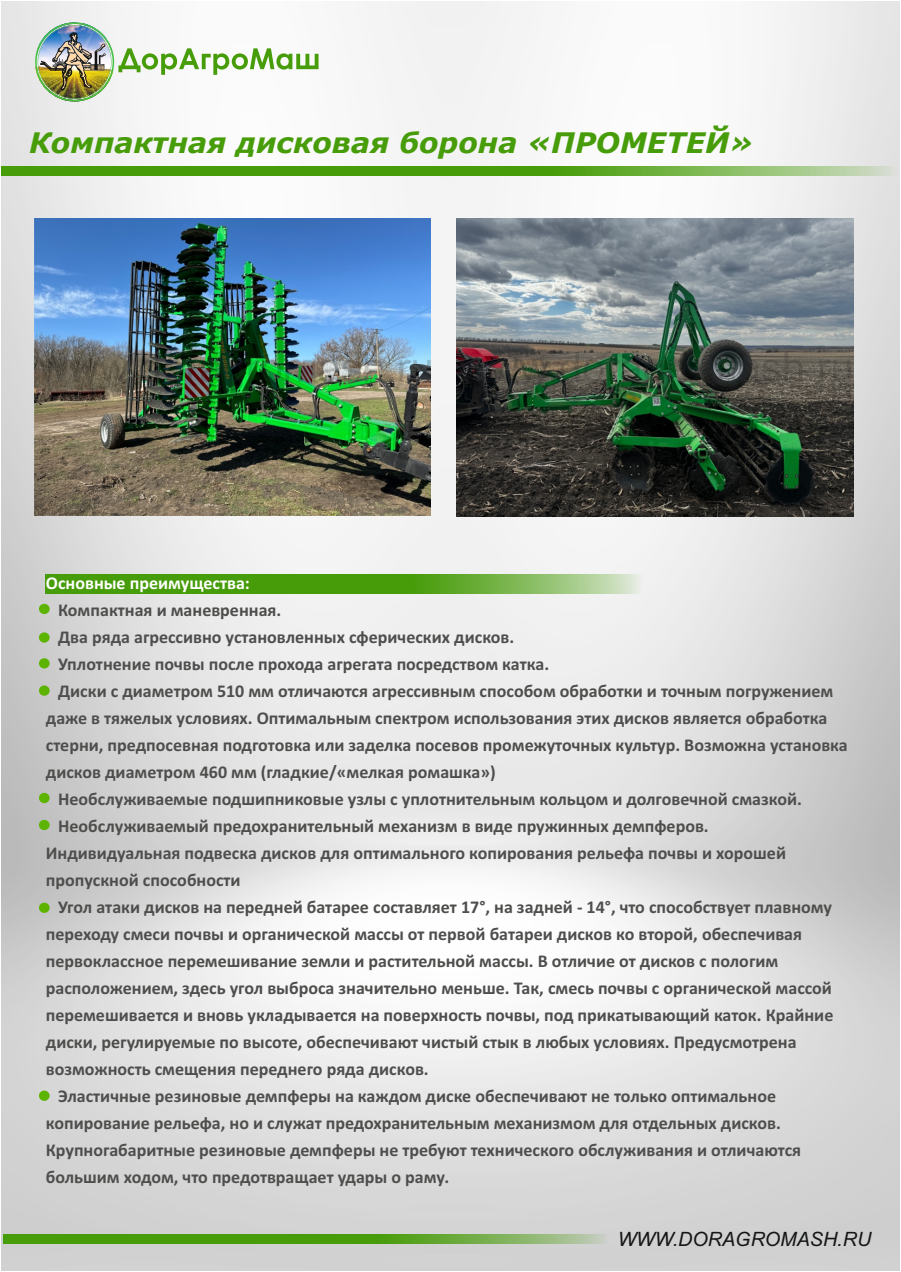
<style>
.page{position:relative;width:901px;height:1272px;background:#fff}
.page>*{position:absolute;margin:0;border:0;box-sizing:border-box;transform-origin:0 0}
.t1{font:italic 700 28.35px "Verdana";color:#479c09}
.t2{font:italic 19.65px "Arial";color:#151616}
.t3{font:700 18px "Calibri";color:#4e4e4d}
.t4{font:700 18px "Calibri";color:#fff}
</style>
<div class="page">
<img style="left:2px;top:2px;width:897px;height:1268px">
<img style="left:35px;top:22px;width:283px;height:79px">
<svg style="left:4px;top:1234px;width:605px;height:9px;background:#5ca428"></svg>
<svg style="left:2px;top:166px;width:897px;height:9px;background:#61a82d"></svg>
<svg style="left:45px;top:574px;width:598px;height:20px;background:#61a92d"></svg>
<div style="left:39px;top:603px;width:11px;height:11px;background:#5db400;border-radius:50%"></div>
<div style="left:39px;top:632px;width:11px;height:10px;background:#5db400;border-radius:50%"></div>
<div style="left:39px;top:658px;width:11px;height:10px;background:#5db400;border-radius:50%"></div>
<div style="left:39px;top:685px;width:11px;height:10px;background:#5db400;border-radius:50%"></div>
<div style="left:39px;top:792px;width:11px;height:11px;background:#5db400;border-radius:50%"></div>
<div style="left:39px;top:819px;width:11px;height:11px;background:#5db400;border-radius:50%"></div>
<div style="left:39px;top:902px;width:11px;height:10px;background:#5db400;border-radius:50%"></div>
<div style="left:39px;top:1090px;width:11px;height:10px;background:#5db400;border-radius:50%"></div>
<img style="left:457px;top:218px;width:396px;height:298px">
<img style="left:35px;top:219px;width:396px;height:296px">
<h1 class="t1" style="left:29px;top:131px;width:726px">Компактная дисковая борона «ПРОМЕТЕЙ»</h1>
<p class="t4" style="left:46px;top:575px;width:205px">Основные преимущества:</p>
<p class="t3" style="left:58px;top:602px;width:225px">Компактная и маневренная.</p>
<p class="t3" style="left:58px;top:629px;width:458px">Два ряда агрессивно установленных сферических дисков.</p>
<p class="t3" style="left:58px;top:656px;width:492px">Уплотнение почвы после прохода агрегата посредством катка.</p>
<p class="t3" style="left:58px;top:683px;width:776px">Диски с диаметром 510 мм отличаются агрессивным способом обработки и точным погружением</p>
<p class="t3" style="left:46px;top:710px;width:783px">даже в тяжелых условиях. Оптимальным спектром использования этих дисков является обработка</p>
<p class="t3" style="left:46px;top:737px;width:803px">стерни, предпосевная подготовка или заделка посевов промежуточных культур. Возможна установка</p>
<p class="t3" style="left:46px;top:764px;width:451px">дисков диаметром 460 мм (гладкие/«мелкая ромашка»)</p>
<p class="t3" style="left:58px;top:791px;width:745px">Необслуживаемые подшипниковые узлы с уплотнительным кольцом и долговечной смазкой.</p>
<p class="t3" style="left:58px;top:818px;width:652px">Необслуживаемый предохранительный механизм в виде пружинных демпферов.</p>
<p class="t3" style="left:46px;top:845px;width:741px">Индивидуальная подвеска дисков для оптимального копирования рельефа почвы и хорошей</p>
<p class="t3" style="left:46px;top:872px;width:196px">пропускной способности</p>
<p class="t3" style="left:58px;top:899px;width:775px">Угол атаки дисков на передней батарее составляет 17°, на задней - 14°, что способствует плавному</p>
<p class="t3" style="left:46px;top:926px;width:758px">переходу смеси почвы и органической массы от первой батареи дисков ко второй, обеспечивая</p>
<p class="t3" style="left:46px;top:953px;width:734px">первоклассное перемешивание земли и растительной массы. В отличие от дисков с пологим</p>
<p class="t3" style="left:46px;top:980px;width:787px">расположением, здесь угол выброса значительно меньше. Так, смесь почвы с органической массой</p>
<p class="t3" style="left:46px;top:1007px;width:789px">перемешивается и вновь укладывается на поверхность почвы, под прикатывающий каток. Крайние</p>
<p class="t3" style="left:46px;top:1034px;width:752px">диски, регулируемые по высоте, обеспечивают чистый стык в любых условиях. Предусмотрена</p>
<p class="t3" style="left:46px;top:1061px;width:384px">возможность смещения переднего ряда дисков.</p>
<p class="t3" style="left:58px;top:1088px;width:719px">Эластичные резиновые демпферы на каждом диске обеспечивают не только оптимальное</p>
<p class="t3" style="left:46px;top:1115px;width:736px">копирование рельефа, но и служат предохранительным механизмом для отдельных дисков.</p>
<p class="t3" style="left:46px;top:1142px;width:757px">Крупногабаритные резиновые демпферы не требуют технического обслуживания и отличаются</p>
<p class="t3" style="left:46px;top:1169px;width:405px">большим ходом, что предотвращает удары о раму.</p>
<p class="t2" style="left:617px;top:1231px;width:255px">WWW.DORAGROMASH.RU</p>
</div>
